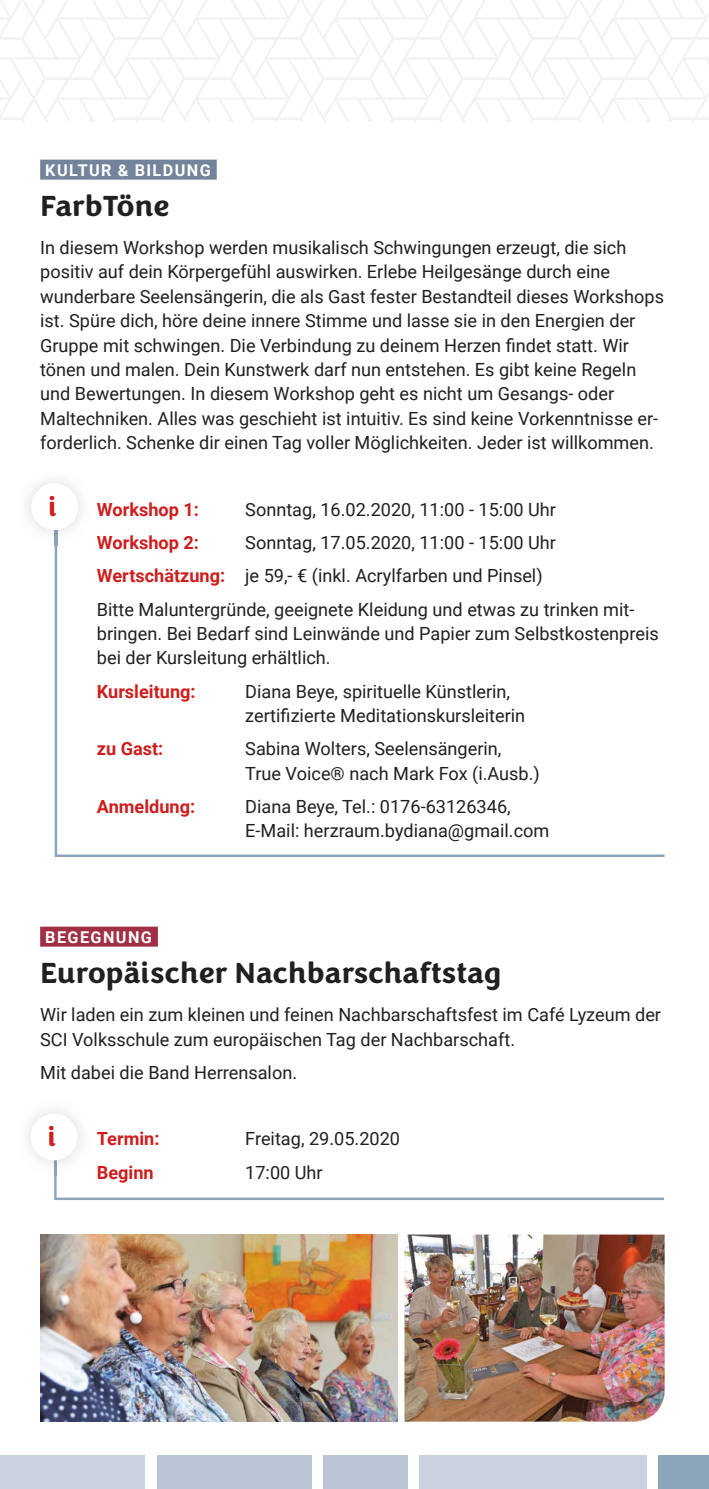
<style>
.page{position:relative;width:709px;height:1489px;background:#fff}
.page>*{position:absolute;margin:0;border:0;box-sizing:border-box;transform-origin:0 0}
.t1{font:700 30px "Congenial";color:#202022}
.t2{font:700 28px "Congenial";color:#cc1f1e}
.t3{font:18px/24.5px "Roboto";color:#202022}
.t4{font:700 18px "Roboto";color:#cc1f1e}
.t5{font:700 16.25px "Roboto";letter-spacing:.085em;color:#fff}
.s1{font-weight:700;color:#cc1f1e}
</style>
<div class="page">
<svg style="left:0;top:0;width:709px;height:122px"></svg>
<img style="left:404px;top:1234px;width:260px;height:187px">
<img style="left:40px;top:1234px;width:358px;height:187px">
<div style="left:40px;top:160px;width:177px;height:20px;background:#72839b"></div>
<div style="left:40px;top:926px;width:118px;height:20px;background:#a12f44"></div>
<svg style="left:54px;top:1175px;width:610px;height:24px"></svg>
<svg style="left:55px;top:545px;width:609px;height:312px"></svg>
<img style="left:28px;top:481px;width:53px;height:64px">
<img style="left:55px;top:530px;width:2px;height:15px">
<div style="left:31px;top:483px;width:47px;height:47px;background:#fff;border-radius:50%"></div>
<div style="left:659px;top:1455px;width:50px;height:33px;background:#8da5bb"></div>
<div style="left:0;top:1455px;width:145px;height:33px;background:#cbd2df"></div>
<div style="left:419px;top:1455px;width:228px;height:33px;background:#cbd2df"></div>
<div style="left:323px;top:1455px;width:84px;height:33px;background:#b9c4d4"></div>
<div style="left:157px;top:1455px;width:154px;height:33px;background:#b9c4d4"></div>
<p class="t5" style="left:45px;top:158px;width:167px">KULTUR &amp; BILDUNG</p>
<h1 class="t1" style="left:40px;top:186px;width:131px">FarbTöne</h1>
<p class="t3" style="left:40px;top:235px;width:625px">In diesem Workshop werden musikalisch Schwingungen erzeugt, die sich positiv auf dein Körpergefühl auswirken. Erlebe Heilgesänge durch eine wunderbare Seelensängerin, die als Gast fester Bestandteil dieses Workshops ist. Spüre dich, höre deine innere Stimme und lasse sie in den Energien der Gruppe mit schwingen. Die Verbindung zu deinem Herzen findet statt. Wir tönen und malen. Dein Kunstwerk darf nun entstehen. Es gibt keine Regeln und Bewertungen. In diesem Workshop geht es nicht um Gesangs- oder Maltechniken. Alles was geschieht ist intuitiv. Es sind keine Vorkenntnisse er&shy;forderlich. Schenke dir einen Tag voller Möglichkeiten. Jeder ist willkommen.</p>
<h2 class="t2" style="left:48px;top:489px;width:10px">i</h2>
<p class="t4" style="left:97px;top:496px;width:104px">Workshop 1:</p>
<p class="t3" style="left:245px;top:496px;width:312px">Sonntag, 16.02.2020, 11:00 - 15:00 Uhr</p>
<p class="t4" style="left:97px;top:530px;width:104px">Workshop 2:</p>
<p class="t3" style="left:97px;top:525px;width:539px;line-height:33.2px;text-indent:148px">Sonntag, 17.05.2020, 11:00 - 15:00 Uhr<br><span class="s1">Wertschätzung:</span> je 59,- € (inkl. Acrylfarben und Pinsel)<br>Bitte Maluntergründe, geeignete Kleidung und etwas zu trinken mit-</p>
<p class="t3" style="left:97px;top:620px;width:563px">bringen. Bei Bedarf sind Leinwände und Papier zum Selbstkostenpreis bei der Kursleitung erhältlich.</p>
<p class="t4" style="left:97px;top:678px;width:100px">Kursleitung:</p>
<p class="t3" style="left:245px;top:678px;width:281px">Diana Beye, spirituelle Künstlerin, zertifizierte Meditationskursleiterin</p>
<p class="t4" style="left:97px;top:736px;width:68px">zu Gast:</p>
<p class="t3" style="left:245px;top:735px;width:296px">Sabina Wolters, Seelensängerin,<br>True Voice® nach Mark Fox (i.Ausb.)</p>
<p class="t4" style="left:97px;top:793px;width:100px">Anmeldung:</p>
<p class="t3" style="left:245px;top:793px;width:305px">Diana Beye, Tel.: 0176-63126346,<br>E-Mail: herzraum.bydiana@gmail.com</p>
<p class="t5" style="left:45px;top:925px;width:108px">BEGEGNUNG</p>
<h1 class="t1" style="left:40px;top:953px;width:463px">Europäischer Nachbarschaftstag</h1>
<p class="t3" style="left:40px;top:1001px;width:622px">Wir laden ein zum kleinen und feinen Nachbarschaftsfest im Café Lyzeum der<br>SCI Volksschule zum europäischen Tag der Nachbarschaft.</p>
<p class="t3" style="left:40px;top:1059px;width:258px">Mit dabei die Band Herrensalon.</p>
<h2 class="t2" style="left:48px;top:1119px;width:10px">i</h2>
<p class="t4" style="left:97px;top:1126px;width:64px">Termin:</p>
<p class="t3" style="left:245px;top:1125px;width:156px">Freitag, 29.05.2020</p>
<p class="t4" style="left:97px;top:1159px;width:58px">Beginn</p>
<p class="t3" style="left:245px;top:1159px;width:79px">17:00 Uhr</p>
</div>
